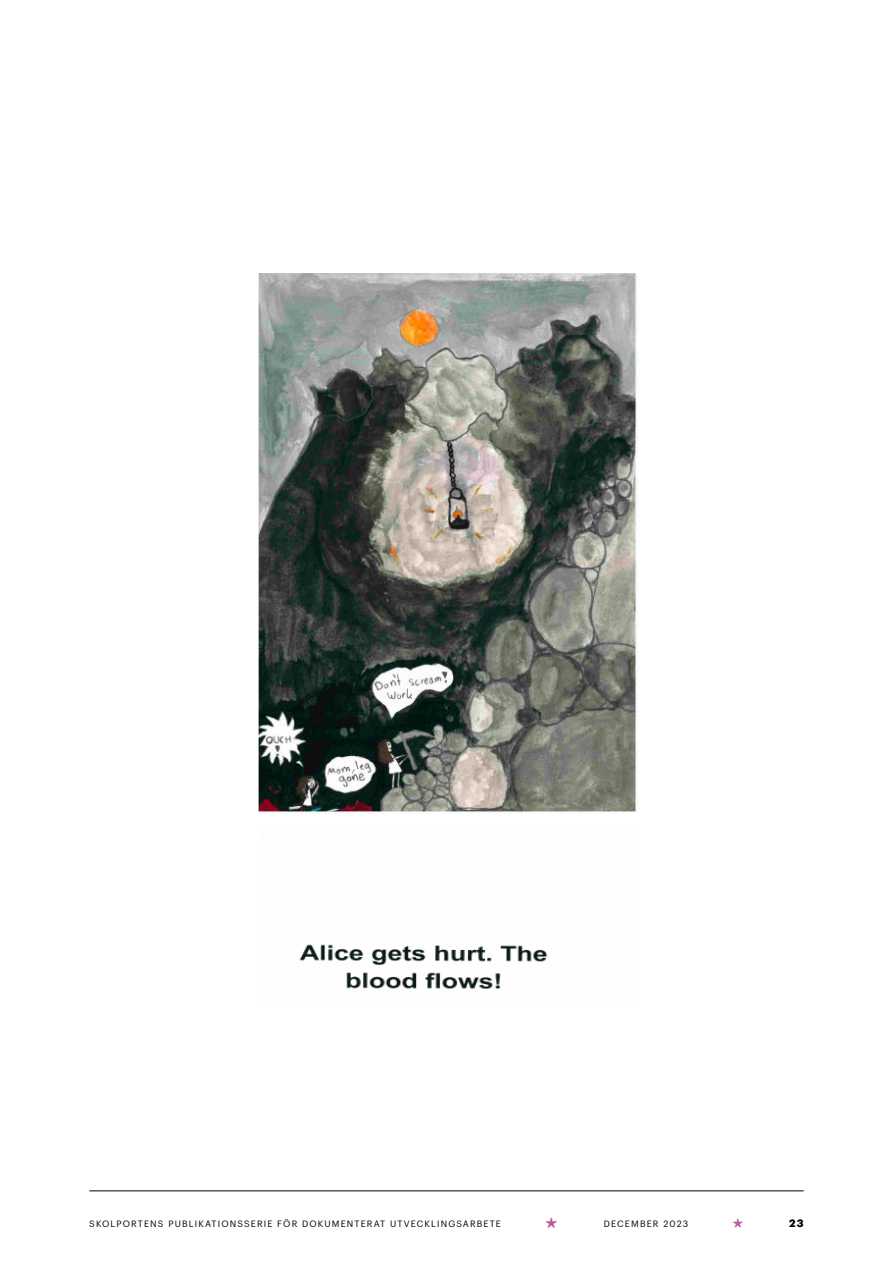
<style>
.page{position:relative;width:893px;height:1263px;background:#fff}
.page>*{position:absolute;margin:0;border:0;box-sizing:border-box;transform-origin:0 0}
.t1{font:700 24px "Bembo Std";color:#bb5b9e}
.t2{font:700 21px "Bembo Std";color:#bb5b9e}
.t3{font:700 10.5px "Graphik";color:#000}
.t4{font:9px "Graphik";letter-spacing:.125em;color:#000}
</style>
<div class="page">
<hr style="left:89px;top:1190px;width:715px;height:1px;background:#000">
<img style="left:259px;top:273px;width:379px;height:540px">
<img style="left:299px;top:944px;width:249px;height:46px">
<p class="t4" style="left:89px;top:1219px;width:413px">SKOLPORTENS PUBLIKATIONSSERIE FÖR DOKUMENTERAT UTVECKLINGSARBETE</p>
<h1 class="t1" style="left:545px;top:1210px;width:14px">*</h1>
<p class="t4" style="left:604px;top:1219px;width:86px">DECEMBER 2023</p>
<h2 class="t2" style="left:732px;top:1212px;width:12px">*</h2>
<p class="t3" style="left:789px;top:1217px;width:16px">23</p>
</div>
